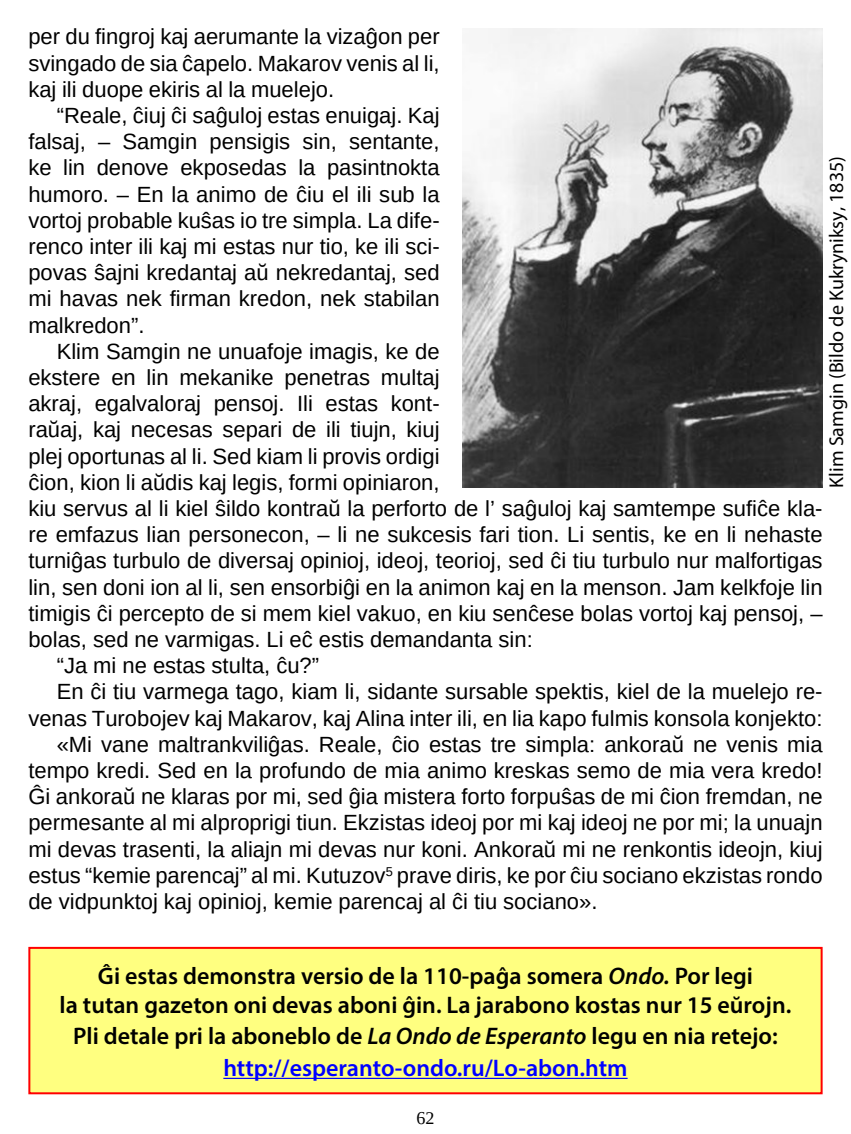
<style>
.page{position:relative;width:851px;height:1134px;background:#fff}
.page>*{position:absolute;margin:0;border:0;box-sizing:border-box;transform-origin:0 0}
.Avizo_Tekst{font:600 24px/28.8px "Myriad Pro";color:#000;text-align:center}
.Avizo_Adreso{font:600 24px "Myriad Pro";color:#00f}
.Teksto{font:22px/26.2px "Liberation Sans";color:#000;text-align:justify}
.Teksto_minuso{font:22px/26.2px "Liberation Sans";color:#000;text-align:justify}
.Sub-bildo{font:20px "Myriad Pro";color:#000}
.Pagnumero{font:18px "Liberation Serif";color:#000}
.s1{font-style:italic}
</style>
<div class="page">
<img style="left:462px;top:28px;width:360px;height:459px">
<div style="left:29px;top:948px;width:792px;height:145px;background:#ffff80"></div>
<hr style="left:223px;top:1078px;width:404px;height:1px;background:#00f">
<div style="left:28px;top:947px;width:794px;height:147px;border:2px solid #f00"></div>
<p class="Teksto_minuso" style="left:28px;top:24px;width:413px">per du fingroj kaj aerumante la vizaĝon per svingado de sia ĉapelo. Makarov venis al li, kaj ili duope ekiris al la muelejo.</p>
<p class="Teksto" style="left:28px;top:102px;width:413px;text-indent:28px">“Reale, ĉiuj ĉi saĝuloj estas enuigaj. Kaj falsaj, – Samgin pensigis sin, sentante, ke lin denove ekposedas la pasintnokta humoro. – En la animo de ĉiu el ili sub la vortoj probable kuŝas io tre simpla. La dife&shy;renco inter ili kaj mi estas nur tio, ke ili sci&shy;povas ŝajni kredantaj aŭ nekredantaj, sed mi havas nek firman kredon, nek stabilan malkredon”.</p>
<p class="Teksto" style="left:28px;top:338px;width:795px;text-align:left;text-indent:28px">Klim Samgin ne unuafoje imagis, ke de<br>ekstere en lin mekanike penetras multaj<br>akraj, egalvaloraj pensoj. Ili estas kont-<br>raŭaj, kaj necesas separi de ili tiujn, kiuj<br>plej oportunas al li. Sed kiam li provis ordigi<br>ĉion, kion li aŭdis kaj legis, formi opiniaron,<br>kiu servus al li kiel ŝildo kontraŭ la perforto de l’ saĝuloj kaj samtempe sufiĉe kla&shy;re emfazus lian personecon, – li ne sukcesis fari tion. Li sentis, ke en li nehaste turniĝas turbulo de diversaj opinioj, ideoj, teorioj, sed ĉi tiu turbulo nur malfortigas lin, sen doni ion al li, sen ensorbiĝi en la animon kaj en la menson. Jam kelkfoje lin timigis ĉi percepto de si mem kiel vakuo, en kiu senĉese bolas vortoj kaj pensoj, – bolas, sed ne varmigas. Li eĉ estis demandanta sin:</p>
<p class="Teksto" style="left:57px;top:653px;width:264px">“Ja mi ne estas stulta, ĉu?”</p>
<p class="Teksto" style="left:28px;top:679px;width:795px;text-align:right">En ĉi tiu varmega tago, kiam li, sidante sursable spektis, kiel de la muelejo re&shy;venas Turobojev kaj Makarov, kaj Alina inter ili, en lia kapo fulmis konsola konjekto:</p>
<p class="Teksto" style="left:28px;top:731px;width:795px;text-indent:28px">«Mi vane maltrankviliĝas. Reale, ĉio estas tre simpla: ankoraŭ ne venis mia tempo kredi. Sed en la profundo de mia animo kreskas semo de mia vera kredo!<br>Ĝi ankoraŭ ne klaras por mi, sed ĝia mistera forto forpuŝas de mi ĉion fremdan, ne permesante al mi alproprigi tiun. Ekzistas ideoj por mi kaj ideoj ne por mi; la unuajn mi devas trasenti, la aliajn mi devas nur koni. Ankoraŭ mi ne renkontis ideojn, kiuj estus “kemie parencaj” al mi. Kutuzov<sup>5</sup> prave diris, ke por ĉiu sociano ekzistas rondo de vidpunktoj kaj opinioj, kemie parencaj al ĉi tiu sociano».</p>
<p class="Sub-bildo" style="left:824px;top:488px;width:333px;rotate:-90deg">Klim Samgin (Bildo de Kukryniksy, 1835)</p>
<p class="Avizo_Tekst" style="left:60px;top:961px;width:733px">Ĝi estas demonstra versio de la 110-paĝa somera <span class="s1">Ondo.</span> Por legi<br>la tutan gazeton oni devas aboni ĝin. La jarabono kostas nur 15 eŭrojn.</p>
<p class="Avizo_Tekst" style="left:73px;top:1021px;width:706px">Pli detale pri la aboneblo de <span class="s1">La Ondo de Esperanto</span> legu en nia retejo:</p>
<p class="Avizo_Adreso" style="left:223px;top:1053px;width:405px">http://esperanto-ondo.ru/Lo-abon.htm</p>
<p class="Pagnumero" style="left:416px;top:1106px;width:19px">62</p>
</div>
